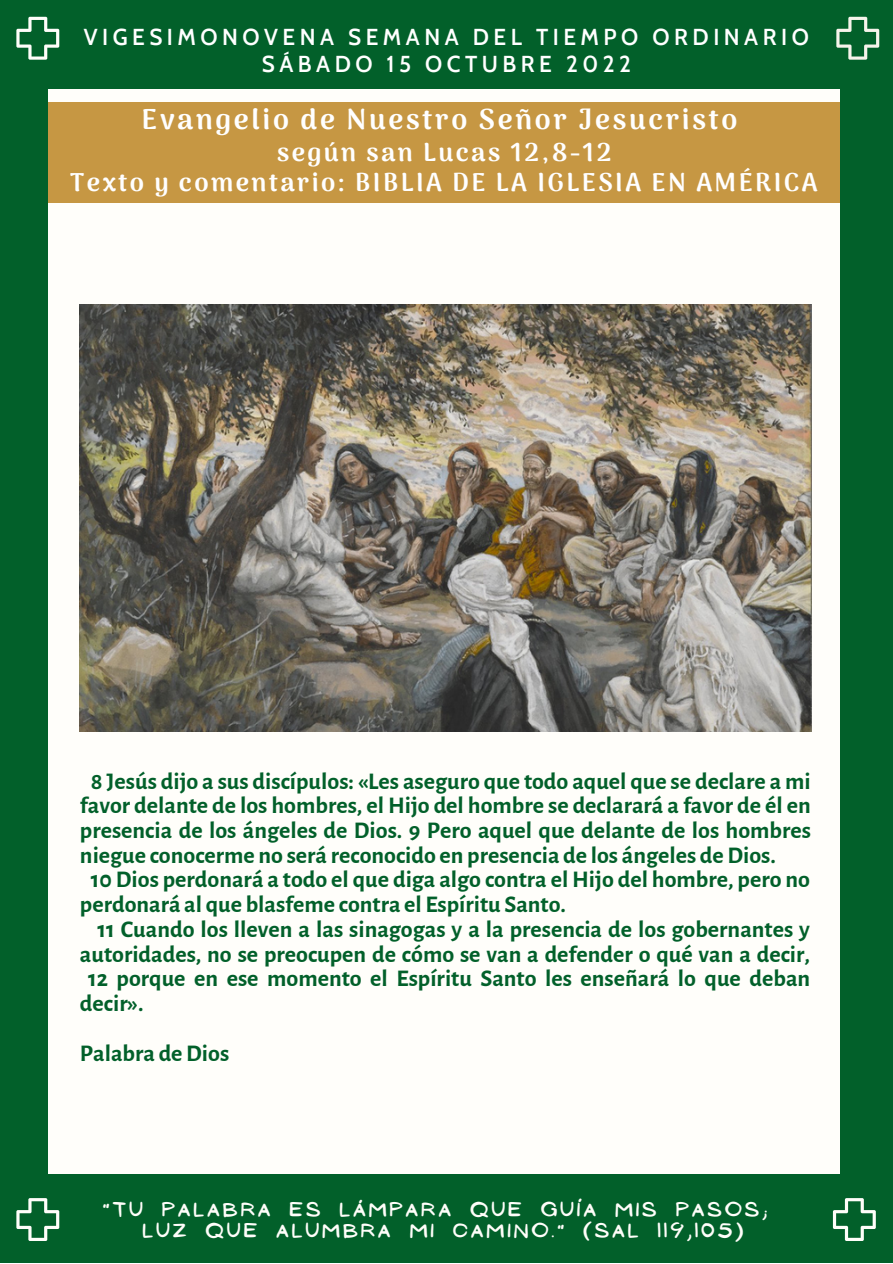
<style>
.page{position:relative;width:893px;height:1264px;background:#fff}
.page>*{position:absolute;margin:0;border:0;box-sizing:border-box;transform-origin:0 0}
.t1{font:900 28.5px "Arima Madurai";letter-spacing:.095em;color:#fff}
.t2{font:900 25.5px/29.2px "Arima Madurai";letter-spacing:.095em;color:#fff;text-align:center}
.t3{font:700 24px "Alegreya Sans";color:#02602a}
.t4{font:600 22.5px/27px "Cabin";letter-spacing:.2em;color:#fff;text-align:center}
.t5{font:17.85px/21.3px "NF Ananias Bold";letter-spacing:.2em;color:#fffefa}
</style>
<div class="page">
<div style="left:0;top:0;width:892px;height:1262px;background:#02602a"></div>
<div style="left:48px;top:89px;width:792px;height:1084px;background:#fffefa"></div>
<div style="left:48px;top:102px;width:792px;height:100px;background:#c69743"></div>
<svg style="left:16px;top:17px;width:43px;height:43px"></svg>
<svg style="left:832px;top:1198px;width:43px;height:42px"></svg>
<svg style="left:16px;top:1198px;width:43px;height:42px"></svg>
<svg style="left:836px;top:17px;width:43px;height:43px"></svg>
<img style="left:80px;top:305px;width:731px;height:426px">
<p class="t4" style="left:84px;top:23px;width:726px">VIGESIMONOVENA SEMANA DEL TIEMPO ORDINARIO<br>SÁBADO 15 OCTUBRE 2022</p>
<p class="t1" style="left:142px;top:102px;width:597px">Evangelio de Nuestro Señor Jesucristo</p>
<p class="t2" style="left:70px;top:138px;width:749px">según san Lucas 12,8-12<br>Texto y comentario: BIBLIA DE LA IGLESIA EN AMÉRICA</p>
<p class="t3" style="left:91px;top:769px;width:721px">8 Jesús dijo a sus discípulos: «Les aseguro que todo aquel que se declare a mi</p>
<p class="t3" style="left:80px;top:794px;width:732px">favor delante de los hombres, el Hijo del hombre se declarará a favor de él en</p>
<p class="t3" style="left:80px;top:818px;width:732px">presencia de los ángeles de Dios. 9 Pero aquel que delante de los hombres</p>
<p class="t3" style="left:80px;top:843px;width:697px">niegue conocerme no será reconocido en presencia de los ángeles deDios.</p>
<p class="t3" style="left:91px;top:868px;width:720px">10 Dios perdonará a todo el que diga algo contra el Hijo del hombre, pero no</p>
<p class="t3" style="left:80px;top:893px;width:487px">perdonará al que blasfeme contra el Espíritu Santo.</p>
<p class="t3" style="left:98px;top:917px;width:713px">11 Cuando los lleven a las sinagogas y a la presencia de los gobernantes y</p>
<p class="t3" style="left:80px;top:942px;width:731px">autoridades, no se preocupen de cómo se van a defender o qué van a decir,</p>
<p class="t3" style="left:88px;top:967px;width:723px">12 porque en ese momento el Espíritu Santo les enseñará lo que deban</p>
<p class="t3" style="left:80px;top:991px;width:65px">decir».</p>
<p class="t3" style="left:80px;top:1041px;width:151px">Palabra deDios</p>
<p class="t5" style="left:143px;top:1198px;width:625px;text-indent:-40px">"TU PALABRA ES LÁMPARA QUE GUÍA MIS PASOS;<br>LUZ QUE ALUMBRA MI CAMINO." (SAL 119,105)</p>
</div>
